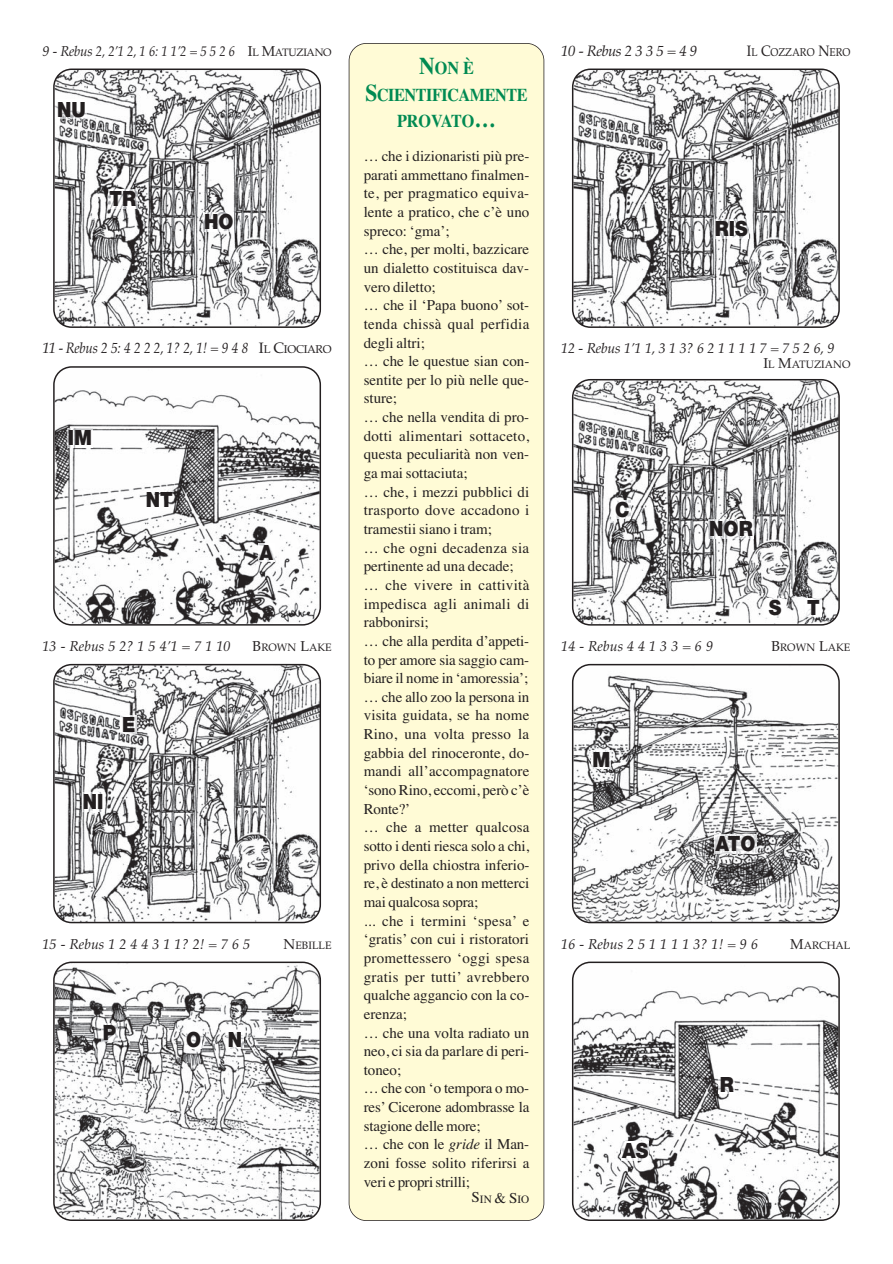
<style>
.page{position:relative;width:893px;height:1264px;background:#fff}
.page>*{position:absolute;margin:0;border:0;box-sizing:border-box;transform-origin:0 0}
.t1{font:900 21px "Helvetica Neue";color:#231f20;scale:.9 1}
.t2{font:700 18px/26.1px "Times";letter-spacing:-.025em;color:#008a52;text-align:center;scale:.9 1}
.t3{font:15px/18.6px "Times";color:#231f20}
.t4{font:italic 15px "Palatino";letter-spacing:-.035em;color:#231f20}
.t5{font:italic 14.25px "Palatino";color:#231f20}
.t6{font:11.25px "Palatino";color:#231f20;scale:.9 1}
.t7{font:11.25px "Times";color:#231f20}
.t8{font:10.65px "Palatino";color:#231f20}
.s1{font-style:normal}
.s2{font-style:normal;font-size:10.65px}
.s3{font-style:normal;font-size:11.25px}
.s4{font-size:14.25px}
.s5{font-size:24px}
.s6{font-style:italic}
.s7{font-size:15px}
</style>
<div class="page">
<svg style="left:53px;top:366px;width:268px;height:260px"></svg>
<svg style="left:53px;top:69px;width:268px;height:259px"></svg>
<svg style="left:572px;top:69px;width:268px;height:259px"></svg>
<svg style="left:53px;top:664px;width:268px;height:259px"></svg>
<svg style="left:53px;top:961px;width:268px;height:260px"></svg>
<svg style="left:572px;top:664px;width:268px;height:259px"></svg>
<svg style="left:572px;top:961px;width:268px;height:260px"></svg>
<div style="left:349px;top:43px;width:195px;height:1178px;background:#fffbd6"></div>
<img style="left:259px;top:543px;width:15px;height:18px">
<img style="left:109px;top:190px;width:28px;height:19px">
<img style="left:204px;top:212px;width:30px;height:19px">
<img style="left:67px;top:428px;width:25px;height:19px">
<img style="left:82px;top:793px;width:22px;height:19px">
<img style="left:714px;top:220px;width:35px;height:19px">
<img style="left:56px;top:99px;width:31px;height:19px">
<img style="left:101px;top:1023px;width:17px;height:19px">
<img style="left:186px;top:1030px;width:16px;height:18px">
<img style="left:227px;top:1030px;width:16px;height:18px">
<img style="left:719px;top:1075px;width:16px;height:18px">
<img style="left:622px;top:1142px;width:27px;height:18px">
<svg style="left:572px;top:379px;width:268px;height:247px"></svg>
<img style="left:615px;top:500px;width:15px;height:19px">
<img style="left:592px;top:750px;width:19px;height:18px">
<img style="left:121px;top:716px;width:16px;height:18px">
<img style="left:767px;top:598px;width:16px;height:18px">
<img style="left:806px;top:598px;width:15px;height:18px">
<img style="left:708px;top:520px;width:46px;height:19px">
<img style="left:714px;top:834px;width:43px;height:19px">
<p class="t5" style="left:43px;top:46px;width:291px">9 - Rebus 2, 2’1 2, 1 6: 1 1’2 = 5 5 2 6 <span class="s1">I</span><span class="s2">L</span> <span class="s1">M</span><span class="s2">ATUZIANO</span></p>
<h1 class="t1" style="left:57px;top:102px;width:33px">NU</h1>
<h1 class="t1" style="left:110px;top:191px;width:31px">TR</h1>
<h1 class="t1" style="left:204px;top:214px;width:34px">HO</h1>
<p class="t4" style="left:43px;top:342px;width:291px">11 - Rebus 2 5: 4 2 2 2, 1? 2, 1! = 9 4 8 <span class="s1">I</span><span class="s3">L</span> <span class="s1">C</span><span class="s3">IOCIARO</span></p>
<h1 class="t1" style="left:68px;top:429px;width:28px">IM</h1>
<h1 class="t1" style="left:146px;top:492px;width:31px">NT</h1>
<h1 class="t1" style="left:260px;top:545px;width:17px">A</h1>
<p class="t5" style="left:43px;top:641px;width:190px">13 - Rebus 5 2? 1 5 4’1 = 7 1 10</p>
<p class="t8" style="left:253px;top:643px;width:81px"><span class="s4">B</span>ROWN <span class="s4">L</span>AKE</p>
<h1 class="t1" style="left:122px;top:717px;width:16px">E</h1>
<h1 class="t1" style="left:83px;top:794px;width:24px">NI</h1>
<p class="t5" style="left:43px;top:938px;width:209px">15 - Rebus 1 2 4 4 3 1 1? 2! = 7 6 5</p>
<p class="t8" style="left:284px;top:941px;width:50px"><span class="s4">N</span>EBILLE</p>
<h1 class="t1" style="left:103px;top:1025px;width:16px">P</h1>
<h1 class="t1" style="left:186px;top:1032px;width:18px">O</h1>
<h1 class="t1" style="left:228px;top:1032px;width:17px">N</h1>
<p class="t2" style="left:365px;top:57px;width:182px"><span class="s5">N</span>ON È<br><span class="s5">S</span>CIENTIFICAMENTE<br>PROVATO<span class="s5">…</span></p>
<p class="t3" style="left:364px;top:148px;width:167px">… che i dizionaristi più pre&shy;parati ammettano finalmen&shy;te, per pragmatico equiva&shy;lente a pratico, che c’è uno spreco: ‘gma’;<br>… che, per molti, bazzicare un dialetto costituisca dav&shy;vero diletto;<br>… che il ‘Papa buono’ sot&shy;tenda chissà qual perfidia degli altri;<br>… che le questue sian con&shy;sentite per lo più nelle que&shy;sture;<br>… che nella vendita di pro&shy;dotti alimentari sottaceto, questa peculiarità non ven&shy;ga mai sottaciuta;<br>… che, i mezzi pubblici di trasporto dove accadono i tramestii siano i tram;<br>… che ogni decadenza sia pertinente ad una decade; … che vivere in cattività impedisca agli animali di rabbonirsi;<br>… che alla perdita d’appeti&shy;to per amore sia saggio cam&shy;biare il nome in ‘amoressia’; … che allo zoo la persona in visita guidata, se ha nome<br>Rino, una volta presso la gabbia del rinoceronte, do&shy;mandi all’accompagnatore ‘sono Rino, eccomi, però c’è<br>Ronte?’<br>… che a metter qualcosa sotto i denti riesca solo a chi, privo della chiostra inferio&shy;re, è destinato a non metterci mai qualcosa sopra;<br>... che i termini ‘spesa’ e ‘gratis’ con cui i ristoratori promettessero ‘oggi spesa gratis per tutti’ avrebbero qualche aggancio con la co&shy;erenza;<br>… che una volta radiato un neo, ci sia da parlare di peri&shy;toneo;<br>… che con ‘o tempora o mo&shy;res’ Cicerone adombrasse la stagione delle more;<br>… che con le <span class="s6">gride</span> il Man&shy;zoni fosse solito riferirsi a veri e propri strilli;</p>
<p class="t7" style="left:472px;top:1195px;width:59px"><span class="s7">S</span>IN <span class="s7">&amp; S</span>IO</p>
<p class="t4" style="left:561px;top:45px;width:138px">10 - Rebus 2 3 3 5 = 4 9</p>
<p class="t6" style="left:747px;top:48px;width:117px"><span class="s7">I</span>L <span class="s7">C</span>OZZARO <span class="s7">N</span>ERO</p>
<h1 class="t1" style="left:715px;top:221px;width:38px">RIS</h1>
<p class="t5" style="left:561px;top:343px;width:275px">12 - Rebus 1’1 1, 3 1 3? 6 2 1 1 1 1 7 = 7 5 2 6, 9</p>
<p class="t8" style="left:763px;top:360px;width:89px"><span class="s4">I</span>L <span class="s4">M</span>ATUZIANO</p>
<h1 class="t1" style="left:615px;top:502px;width:17px">C</h1>
<h1 class="t1" style="left:709px;top:521px;width:50px">NOR</h1>
<h1 class="t1" style="left:769px;top:600px;width:58px">S T</h1>
<p class="t5" style="left:561px;top:641px;width:153px">14 - Rebus 4 4 1 3 3 = 6 9</p>
<p class="t8" style="left:771px;top:643px;width:81px"><span class="s4">B</span>ROWN <span class="s4">L</span>AKE</p>
<h1 class="t1" style="left:592px;top:752px;width:21px">M</h1>
<h1 class="t1" style="left:715px;top:836px;width:46px">ATO</h1>
<p class="t5" style="left:561px;top:938px;width:198px">16 - Rebus 2 5 1 1 1 1 3? 1! = 9 6</p>
<p class="t8" style="left:790px;top:941px;width:62px"><span class="s4">M</span>ARCHAL</p>
<h1 class="t1" style="left:622px;top:1143px;width:31px">AS</h1>
<h1 class="t1" style="left:720px;top:1077px;width:17px">R</h1>
</div>
